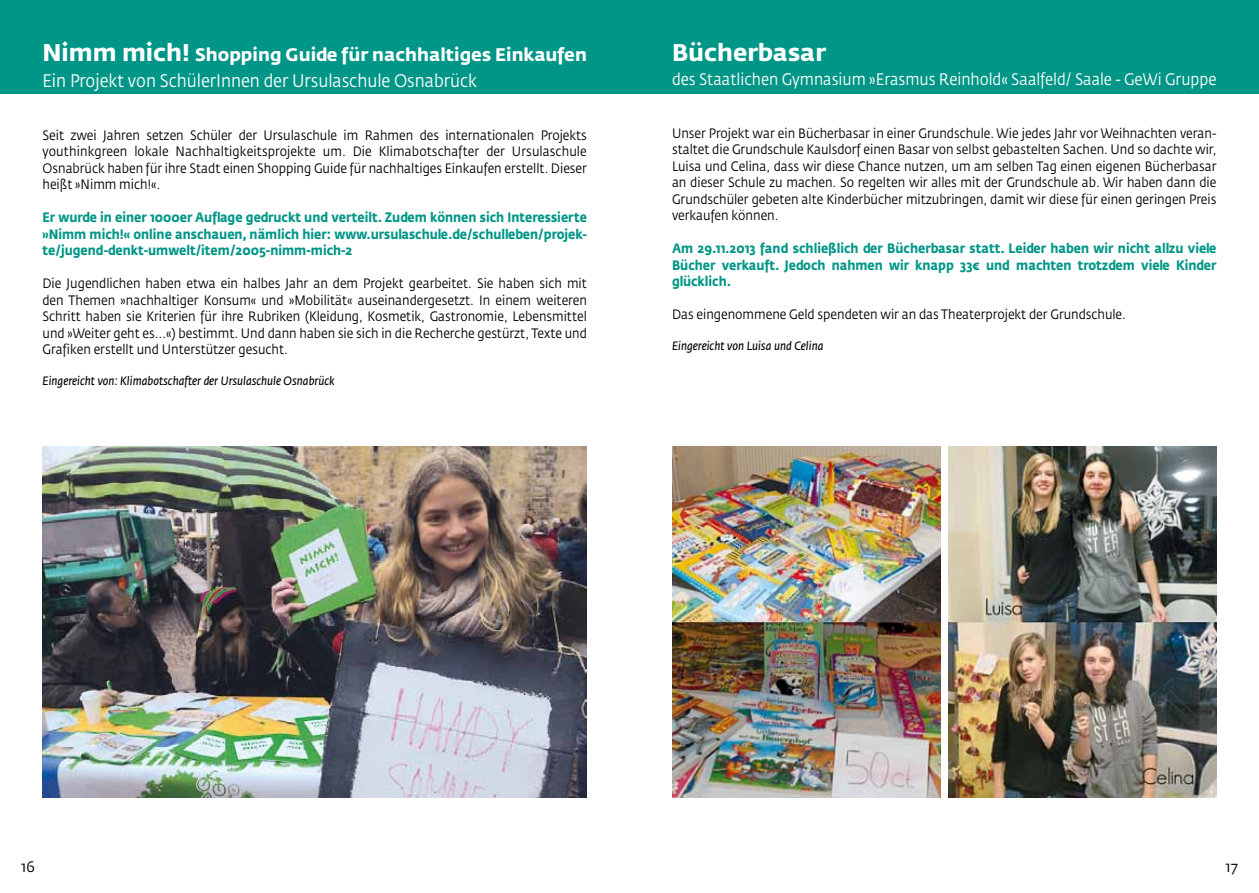
<style>
.page{position:relative;width:1259px;height:893px;background:#fff}
.page>*{position:absolute;margin:0;border:0;box-sizing:border-box;transform-origin:0 0}
.t1{font:700 24px "Fedra Sans Pro";color:#fff}
.t2{font:18px/25.8px "Fedra Sans Pro";color:#fff;scale:.9 1}
.t3{font:16.5px "Fedra Sans Pro";color:#fff;scale:.9 1}
.t4{font:15px "Fedra Sans Pro";color:#000}
.t5{font:13.5px/16.5px "Fedra Sans Pro";color:#000;text-align:justify;scale:.9 1}
.t6{font:700 13.5px/16.5px "Fedra Sans Pro";color:#009687;text-align:justify;scale:.9 1}
.t7{font:italic 12px "Fedra Sans Pro";color:#000;scale:.9 1}
.s1{font-weight:700;font-size:24px}
.s2{font-weight:700}
</style>
<div class="page">
<div style="left:0;top:0;width:1259px;height:94px;background:#009687"></div>
<img style="left:672px;top:446px;width:268px;height:352px">
<img style="left:948px;top:446px;width:268px;height:352px">
<img style="left:43px;top:446px;width:544px;height:352px">
<h2 class="t2" style="left:43px;top:42px;width:606px"><span class="s1">Nimm mich!</span> <span class="s2">Shopping Guide für nachhaltiges Einkaufen<br></span>Ein Projekt von SchülerInnen der Ursulaschule Osnabrück</h2>
<p class="t5" style="left:43px;top:127px;width:606px">Seit zwei Jahren setzen Schüler der Ursulaschule im Rahmen des internationalen Projekts youthinkgreen lokale Nachhaltigkeitsprojekte um. Die Klimabotschafter der Ursulaschule Osnabrück haben für ihre Stadt einen Shopping Guide für nachhaltiges Einkaufen erstellt. Dieser heißt »Nimm mich!«.</p>
<p class="t6" style="left:43px;top:209px;width:606px">Er wurde in einer 1000er Auflage gedruckt und verteilt. Zudem können sich Interessierte »Nimm mich!« online anschauen, nämlich hier: www.ursulaschule.de/schulleben/projek&shy;te/jugend-denkt-umwelt/item/2005-nimm-mich-2</p>
<p class="t5" style="left:43px;top:275px;width:606px">Die Jugendlichen haben etwa ein halbes Jahr an dem Projekt gearbeitet. Sie haben sich mit den Themen »nachhaltiger Konsum« und »Mobilität« auseinandergesetzt. In einem weiteren Schritt haben sie Kriterien für ihre Rubriken (Kleidung, Kosmetik, Gastronomie, Lebensmittel und »Weiter geht es...«) bestimmt. Und dann haben sie sich in die Recherche gestürzt, Texte und Grafiken erstellt und Unterstützer gesucht.</p>
<p class="t7" style="left:43px;top:373px;width:326px">Eingereicht von: Klimabotschafter der Ursulaschule Osnabrück</p>
<h1 class="t1" style="left:672px;top:38px;width:155px">Bücherbasar</h1>
<p class="t3" style="left:672px;top:69px;width:606px">des Staatlichen Gymnasium »Erasmus Reinhold« Saalfeld/ Saale - GeWi Gruppe</p>
<p class="t5" style="left:672px;top:125px;width:606px">Unser Projekt war ein Bücherbasar in einer Grundschule. Wie jedes Jahr vor Weihnachten veran&shy;staltet die Grundschule Kaulsdorf einen Basar von selbst gebastelten Sachen. Und so dachte wir, Luisa und Celina, dass wir diese Chance nutzen, um am selben Tag einen eigenen Bücherbasar an dieser Schule zu machen. So regelten wir alles mit der Grundschule ab. Wir haben dann die Grundschüler gebeten alte Kinderbücher mitzubringen, damit wir diese für einen geringen Preis verkaufen können.</p>
<p class="t6" style="left:672px;top:240px;width:606px">Am 29.11.2013 fand schließlich der Bücherbasar statt. Leider haben wir nicht allzu viele Bücher verkauft. Jedoch nahmen wir knapp 33€ und machten trotzdem viele Kinder glücklich.</p>
<p class="t5" style="left:672px;top:306px;width:506px">Das eingenommene Geld spendeten wir an das Theaterprojekt der Grundschule.</p>
<p class="t7" style="left:672px;top:338px;width:170px">Eingereicht von Luisa und Celina</p>
<p class="t4" style="left:21px;top:857px;width:15px">16</p>
<p class="t4" style="left:1225px;top:857px;width:14px">17</p>
</div>
